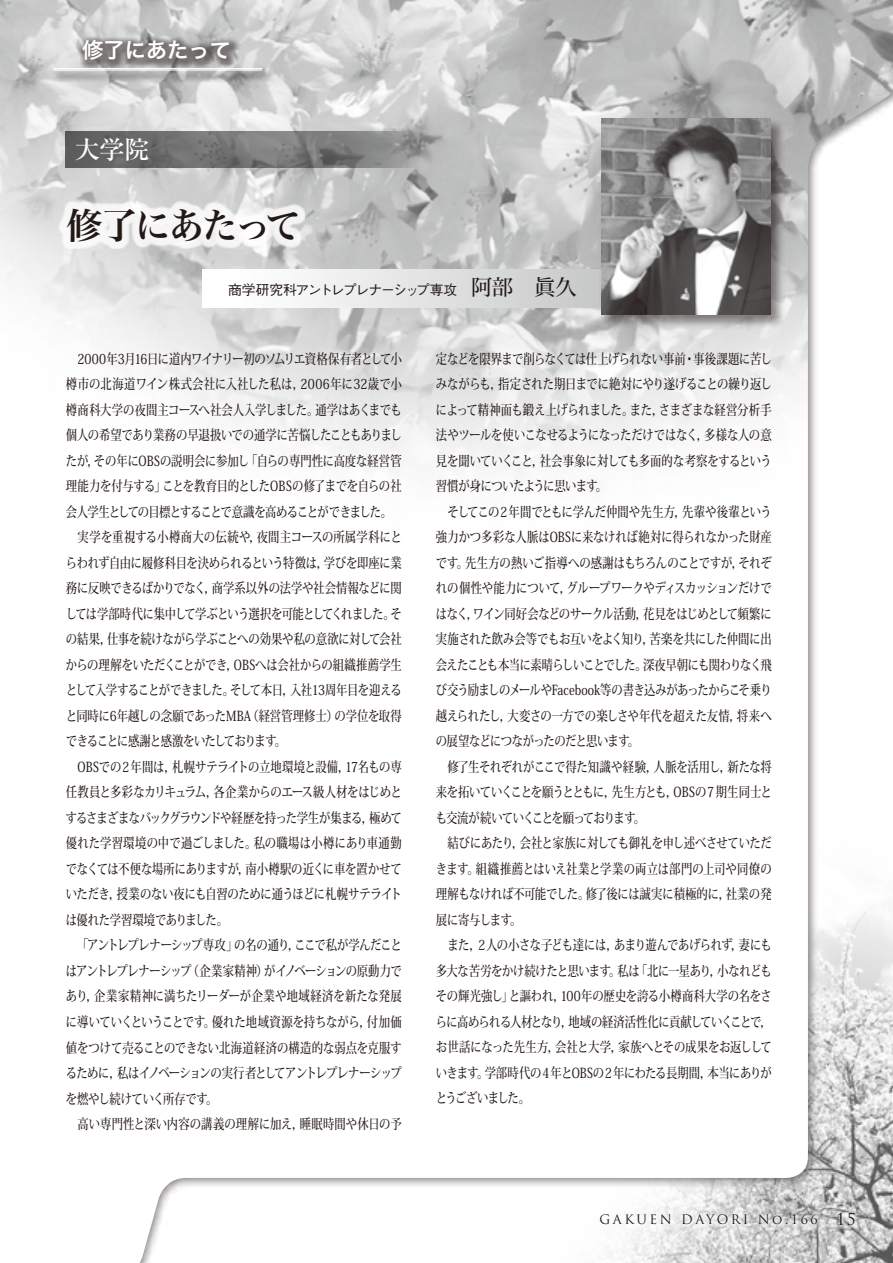
<style>
.page{position:relative;width:893px;height:1263px;background:#fff}
.page>*{position:absolute;margin:0;border:0;box-sizing:border-box;transform-origin:0 0}
.t1{font:36.15px "Hira Min Pro N W6";letter-spacing:-.075em;color:#221815}
.t2{font:500 25.5px "Ryumin";color:#fff}
.t3{font:21.3px "Hira Kaku Pro W6";color:#fff}
.t4{font:500 13.8px/25.5px "Koz Min Pro";letter-spacing:-.025em;color:#221815;scale:.82 1}
.t5{font:500 13.8px "Gothic BBB";letter-spacing:-.08em;color:#221815}
.t6{font:12.75px "Trajan Pro";letter-spacing:.2em;color:#221815}
.s1{font-family:"Koz Min Pro";font-size:21.3px}
.s2{font-size:15.9px}
</style>
<div class="page">
<svg style="left:139px;top:710px;width:754px;height:553px"></svg>
<img style="left:0;top:0;width:893px;height:710px">
<div style="left:75px;top:32px;width:164px;height:37px;background:#221815;opacity:.5"></div>
<div style="left:50px;top:65px;width:224px;height:18px;background:#221815;opacity:.3"></div>
<hr style="left:53px;top:70px;width:209px;height:1px;background:#fff">
<hr style="left:53px;top:68px;width:209px;height:1px;background:#fff">
<svg style="left:66px;top:132px;width:355px;height:36px;background:#757676"></svg>
<svg style="left:203px;top:269px;width:396px;height:39px"></svg>
<div style="left:595px;top:1210px;width:225px;height:17px;background:#fff;opacity:.75"></div>
<div style="left:832px;top:1208px;width:25px;height:20px;background:#fff;opacity:.75"></div>
<div style="left:57px;top:199px;width:248px;height:50px;background:#fff;opacity:.8"></div>
<div style="left:599px;top:117px;width:186px;height:212px;background:#221815;opacity:.5"></div>
<img style="left:602px;top:119px;width:169px;height:195px">
<h3 class="t3" style="left:82px;top:31px;width:150px">修了にあたって</h3>
<h2 class="t2" style="left:74px;top:134px;width:77px">大学院</h2>
<h1 class="t1" style="left:66px;top:193px;width:236px">修了にあたって</h1>
<p class="t5" style="left:228px;top:282px;width:350px">商学研究科アントレプレナーシップ専攻 <span class="s1">阿部　眞久</span></p>
<p class="t4" style="left:66px;top:345px;width:411px">　2000年3月16日に道内ワイナリー初のソムリエ資格保有者として小樽市の北海道ワイン株式会社に入社した私は，2006年に32歳で小樽商科大学の夜間主コースへ社会人入学しました。通学はあくまでも個人の希望であり業務の早退扱いでの通学に苦悩したこともありましたが，その年にOBSの説明会に参加し「自らの専門性に高度な経営管理能力を付与する」ことを教育目的としたOBSの修了までを自らの社会人学生としての目標とすることで意識を高めることができました。　実学を重視する小樽商大の伝統や，夜間主コースの所属学科にとらわれず自由に履修科目を決められるという特徴は，学びを即座に業務に反映できるばかりでなく，商学系以外の法学や社会情報などに関しては学部時代に集中して学ぶという選択を可能としてくれました。その結果，仕事を続けながら学ぶことへの効果や私の意欲に対して会社からの理解をいただくことができ，OBSへは会社からの組織推薦学生として入学することができました。そして本日，入社13周年目を迎えると同時に6年越しの念願であったMBA（経営管理修士）の学位を取得できることに感謝と感激をいたしております。<br>　OBSでの２年間は，札幌サテライトの立地環境と設備，17名もの専任教員と多彩なカリキュラム，各企業からのエース級人材をはじめとするさまざまなバックグラウンドや経歴を持った学生が集まる，極めて優れた学習環境の中で過ごしました。私の職場は小樽にあり車通勤でなくては不便な場所にありますが，南小樽駅の近くに車を置かせていただき，授業のない夜にも自習のために通うほどに札幌サテライトは優れた学習環境でありました。<br>　「アントレプレナーシップ専攻」の名の通り，ここで私が学んだことはアントレプレナーシップ（企業家精神）がイノベーションの原動力であり，企業家精神に満ちたリーダーが企業や地域経済を新たな発展に導いていくということです。優れた地域資源を持ちながら，付加価値をつけて売ることのできない北海道経済の構造的な弱点を克服するために，私はイノベーションの実行者としてアントレプレナーシップを燃やし続けていく所存です。<br>　高い専門性と深い内容の講義の理解に加え，睡眠時間や休日の予</p>
<p class="t4" style="left:436px;top:345px;width:411px">定などを限界まで削らなくては仕上げられない事前・事後課題に苦しみながらも，指定された期日までに絶対にやり遂げることの繰り返しによって精神面も鍛え上げられました。また，さまざまな経営分析手法やツールを使いこなせるようになっただけではなく，多様な人の意見を聞いていくこと，社会事象に対しても多面的な考察をするという習慣が身についたように思います。<br>　そしてこの２年間でともに学んだ仲間や先生方，先輩や後輩という強力かつ多彩な人脈はOBSに来なければ絶対に得られなかった財産です。先生方の熱いご指導への感謝はもちろんのことですが，それぞれの個性や能力について，グループワークやディスカッションだけではなく，ワイン同好会などのサークル活動，花見をはじめとして頻繁に実施された飲み会等でもお互いをよく知り，苦楽を共にした仲間に出会えたことも本当に素晴らしいことでした。深夜早朝にも関わりなく飛び交う励ましのメールやFacebook等の書き込みがあったからこそ乗り越えられたし，大変さの一方での楽しさや年代を超えた友情，将来への展望などにつながったのだと思います。<br>　修了生それぞれがここで得た知識や経験，人脈を活用し，新たな将来を拓いていくことを願うとともに，先生方とも，OBSの７期生同士とも交流が続いていくことを願っております。<br>　結びにあたり，会社と家族に対しても御礼を申し述べさせていただきます。組織推薦とはいえ社業と学業の両立は部門の上司や同僚の理解もなければ不可能でした。修了後には誠実に積極的に，社業の発展に寄与します。<br>　また，２人の小さな子ども達には，あまり遊んであげられず，妻にも多大な苦労をかけ続けたと思います。私は「北に一星あり，小なれどもその輝光強し」と謳われ，100年の歴史を誇る小樽商科大学の名をさらに高められる人材となり，地域の経済活性化に貢献していくことで，お世話になった先生方，会社と大学，家族へとその成果をお返ししていきます。学部時代の４年とOBSの２年にわたる長期間，本当にありがとうございました。</p>
<p class="t6" style="left:599px;top:1212px;width:258px">GAKUEN DAYORI No.166 <span class="s2">15</span></p>
</div>
